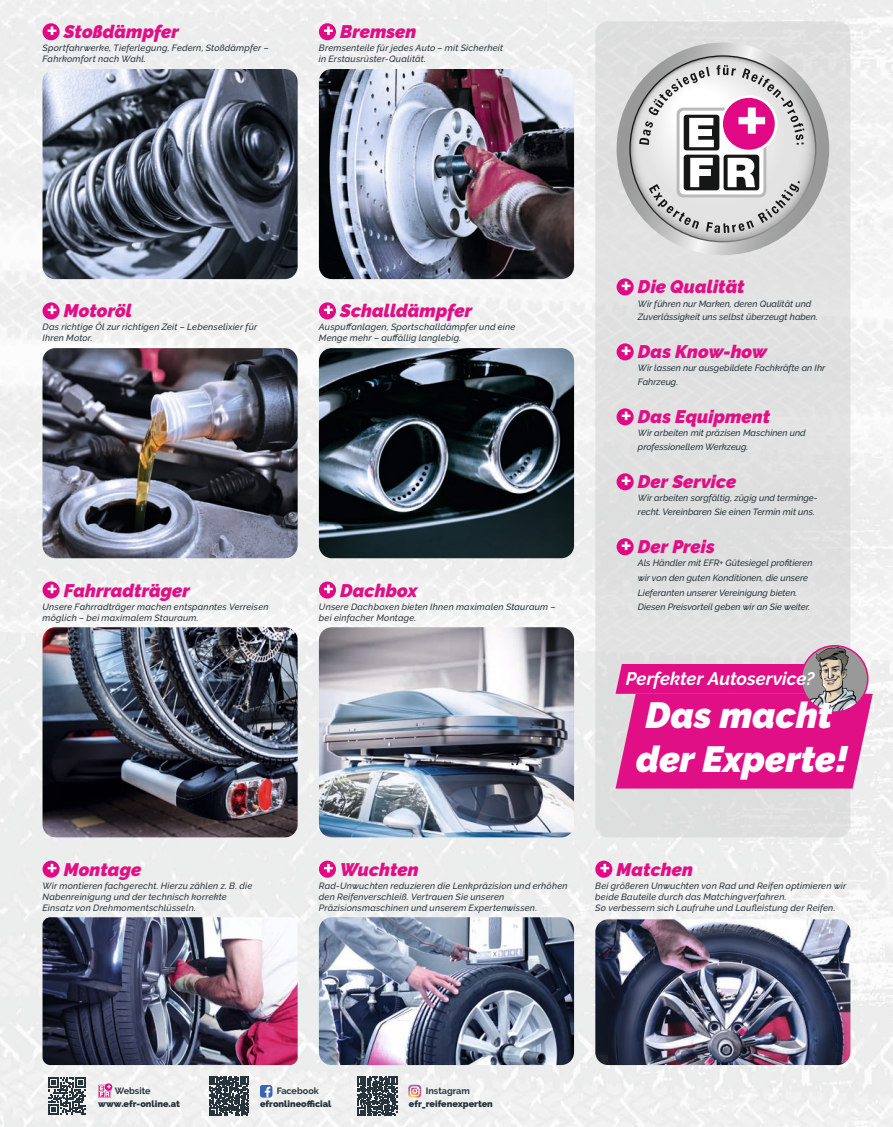
<style>
.page{position:relative;width:893px;height:1127px;background:#fff}
.page>*{position:absolute;margin:0;border:0;box-sizing:border-box;transform-origin:0 0}
.t1{font:italic 900 36.3px/43.5px "Raleway";color:#fff}
.t2{font:italic 900 18.15px "Raleway";color:#e10f86}
.t3{font:italic 700 18.15px "Raleway";letter-spacing:-.005em;color:#fff}
.t4{font:italic 500 9px/10.9px "Raleway";letter-spacing:.015em;color:#27343c}
.t5{font:900 9px "Raleway";color:#27343c}
.t6{font:700 9px "Raleway";color:#27343c}
</style>
<div class="page">
<img style="left:0;top:0;width:893px;height:1127px">
<div style="left:595px;top:21px;width:255px;height:816px;background:#e0e0e0;border-radius:13px"></div>
<svg style="left:617px;top:43px;width:212px;height:212px"></svg>
<svg style="left:631px;top:57px;width:184px;height:184px"></svg>
<svg style="left:639px;top:65px;width:165px;height:168px"></svg>
<svg style="left:617px;top:278px;width:17px;height:17px"></svg>
<svg style="left:622px;top:282px;width:8px;height:8px"></svg>
<svg style="left:617px;top:343px;width:17px;height:17px"></svg>
<svg style="left:622px;top:346px;width:8px;height:9px"></svg>
<svg style="left:617px;top:408px;width:17px;height:17px"></svg>
<svg style="left:622px;top:411px;width:8px;height:9px"></svg>
<div style="left:617px;top:473px;width:17px;height:17px;background:#e10886;border-radius:50%"></div>
<svg style="left:622px;top:476px;width:8px;height:9px"></svg>
<svg style="left:617px;top:538px;width:17px;height:17px"></svg>
<svg style="left:622px;top:541px;width:8px;height:9px"></svg>
<svg style="left:43px;top:860px;width:17px;height:18px"></svg>
<svg style="left:48px;top:864px;width:8px;height:8px"></svg>
<svg style="left:319px;top:860px;width:17px;height:18px"></svg>
<svg style="left:324px;top:864px;width:9px;height:8px"></svg>
<svg style="left:595px;top:860px;width:17px;height:18px"></svg>
<svg style="left:600px;top:864px;width:9px;height:8px"></svg>
<img style="left:43px;top:917px;width:255px;height:148px">
<img style="left:319px;top:917px;width:255px;height:148px">
<img style="left:595px;top:919px;width:255px;height:146px">
<svg style="left:615px;top:664px;width:258px;height:124px;background:#e11f8d"></svg>
<img style="left:801px;top:646px;width:67px;height:66px;border-radius:33px">
<div style="left:801px;top:645px;width:67px;height:68px;border:2px solid #e10f86;border-radius:50%"></div>
<svg style="left:260px;top:1085px;width:12px;height:12px"></svg>
<svg style="left:408px;top:1085px;width:14px;height:13px"></svg>
<svg style="left:98px;top:1083px;width:14px;height:14px"></svg>
<svg style="left:48px;top:1077px;width:38px;height:37px"></svg>
<svg style="left:209px;top:1076px;width:39px;height:40px;background:#4d575e"></svg>
<svg style="left:358px;top:1076px;width:39px;height:40px;background:#4e595f"></svg>
<img style="left:43px;top:69px;width:255px;height:210px">
<img style="left:43px;top:348px;width:255px;height:210px">
<img style="left:319px;top:69px;width:255px;height:210px">
<img style="left:319px;top:348px;width:255px;height:210px">
<div style="left:43px;top:23px;width:17px;height:17px;background:#e10886;border-radius:50%"></div>
<svg style="left:48px;top:26px;width:8px;height:9px"></svg>
<svg style="left:43px;top:302px;width:17px;height:17px"></svg>
<svg style="left:48px;top:306px;width:8px;height:8px"></svg>
<div style="left:319px;top:23px;width:17px;height:17px;background:#e10886;border-radius:50%"></div>
<svg style="left:324px;top:26px;width:9px;height:9px"></svg>
<svg style="left:319px;top:302px;width:17px;height:17px"></svg>
<svg style="left:324px;top:306px;width:9px;height:8px"></svg>
<svg style="left:319px;top:581px;width:17px;height:17px"></svg>
<svg style="left:324px;top:585px;width:9px;height:8px"></svg>
<svg style="left:43px;top:581px;width:17px;height:17px"></svg>
<svg style="left:48px;top:585px;width:8px;height:8px"></svg>
<img style="left:319px;top:627px;width:255px;height:210px">
<img style="left:43px;top:627px;width:255px;height:210px">
<h2 class="t2" style="left:64px;top:21px;width:117px">Stoßdämpfer</h2>
<p class="t4" style="left:43px;top:43px;width:228px">Sportfahrwerke, Tieferlegung, Federn, Stoßdämpfer –<br>Fahrkomfort nach Wahl.</p>
<h2 class="t2" style="left:340px;top:21px;width:78px">Bremsen</h2>
<p class="t4" style="left:319px;top:43px;width:186px">Bremsenteile für jedes Auto – mit Sicherheit in Erstausrüster-Qualität.</p>
<h2 class="t2" style="left:638px;top:277px;width:108px">Die Qualität</h2>
<h2 class="t2" style="left:64px;top:301px;width:70px">Motoröl</h2>
<p class="t4" style="left:43px;top:322px;width:216px">Das richtige Öl zur richtigen Zeit – Lebenselixier für<br>Ihren Motor.</p>
<h2 class="t2" style="left:340px;top:301px;width:134px">Schalldämpfer</h2>
<p class="t4" style="left:319px;top:322px;width:198px">Auspuffanlagen, Sportschalldämpfer und eine<br>Menge mehr – auffällig langlebig.</p>
<p class="t4" style="left:638px;top:296px;width:181px;line-height:13.6px">Wir führen nur Marken, deren Qualität und<br>Zuverlässigkeit uns selbst überzeugt haben.</p>
<h2 class="t2" style="left:638px;top:342px;width:131px">Das Know-how</h2>
<p class="t4" style="left:638px;top:361px;width:189px;line-height:13.6px">Wir lassen nur ausgebildete Fachkräfte an Ihr<br>Fahrzeug.</p>
<h2 class="t2" style="left:638px;top:406px;width:134px">Das Equipment</h2>
<p class="t4" style="left:638px;top:426px;width:169px;line-height:13.6px">Wir arbeiten mit präzisen Maschinen und professionellem Werkzeug.</p>
<h2 class="t2" style="left:638px;top:471px;width:100px">Der Service</h2>
<p class="t4" style="left:638px;top:491px;width:181px;line-height:13.6px">Wir arbeiten sorgfältig, zügig und terminge&shy;recht. Vereinbaren Sie einen Termin mit uns.</p>
<h2 class="t2" style="left:638px;top:536px;width:79px">Der Preis</h2>
<h2 class="t2" style="left:64px;top:580px;width:128px">Fahrradträger</h2>
<p class="t4" style="left:43px;top:601px;width:228px">Unsere Fahrradträger machen entspanntes Verreisen möglich – bei maximalem Stauraum.</p>
<h2 class="t2" style="left:340px;top:580px;width:79px">Dachbox</h2>
<p class="t4" style="left:319px;top:601px;width:238px">Unsere Dachboxen bieten Ihnen maximalen Stauraum – bei einfacher Montage.</p>
<p class="t4" style="left:638px;top:556px;width:176px;line-height:14.5px">Als Händler mit EFR+ Gütesiegel profitieren wir von den guten Konditionen, die unsere Lieferanten unserer Vereinigung bieten.<br>Diesen Preisvorteil geben wir an Sie weiter.</p>
<h2 class="t3" style="left:626px;top:668px;width:190px">Perfekter Autoservice?</h2>
<h1 class="t1" style="left:636px;top:693px;width:213px">Das macht der Experte!</h1>
<h2 class="t2" style="left:64px;top:859px;width:79px">Montage</h2>
<h2 class="t2" style="left:340px;top:859px;width:80px">Wuchten</h2>
<h2 class="t2" style="left:617px;top:859px;width:78px">Matchen</h2>
<p class="t4" style="left:43px;top:880px;width:211px">Wir montieren fachgerecht. Hierzu zählen z. B. die<br>Nabenreinigung und der technisch korrekte<br>Einsatz von Drehmomentschlüsseln.</p>
<p class="t4" style="left:319px;top:880px;width:250px">Rad-Unwuchten reduzieren die Lenkpräzision und erhöhen den Reifenverschleiß. Vertrauen Sie unseren<br>Präzisionsmaschinen und unserem Expertenwissen.</p>
<p class="t4" style="left:595px;top:880px;width:253px">Bei größeren Unwuchten von Rad und Reifen optimieren wir beide Bauteile durch das Matchingverfahren.<br>So verbessern sich Laufruhe und Laufleistung der Reifen.</p>
<p class="t6" style="left:115px;top:1086px;width:37px">Website</p>
<p class="t6" style="left:277px;top:1086px;width:43px">Facebook</p>
<p class="t6" style="left:426px;top:1086px;width:46px">Instagram</p>
<p class="t5" style="left:98px;top:1099px;width:83px">www.efr-online.at</p>
<p class="t5" style="left:260px;top:1099px;width:73px">efronlineofficial</p>
<p class="t5" style="left:409px;top:1099px;width:86px">efr_reifenexperten</p>
</div>
